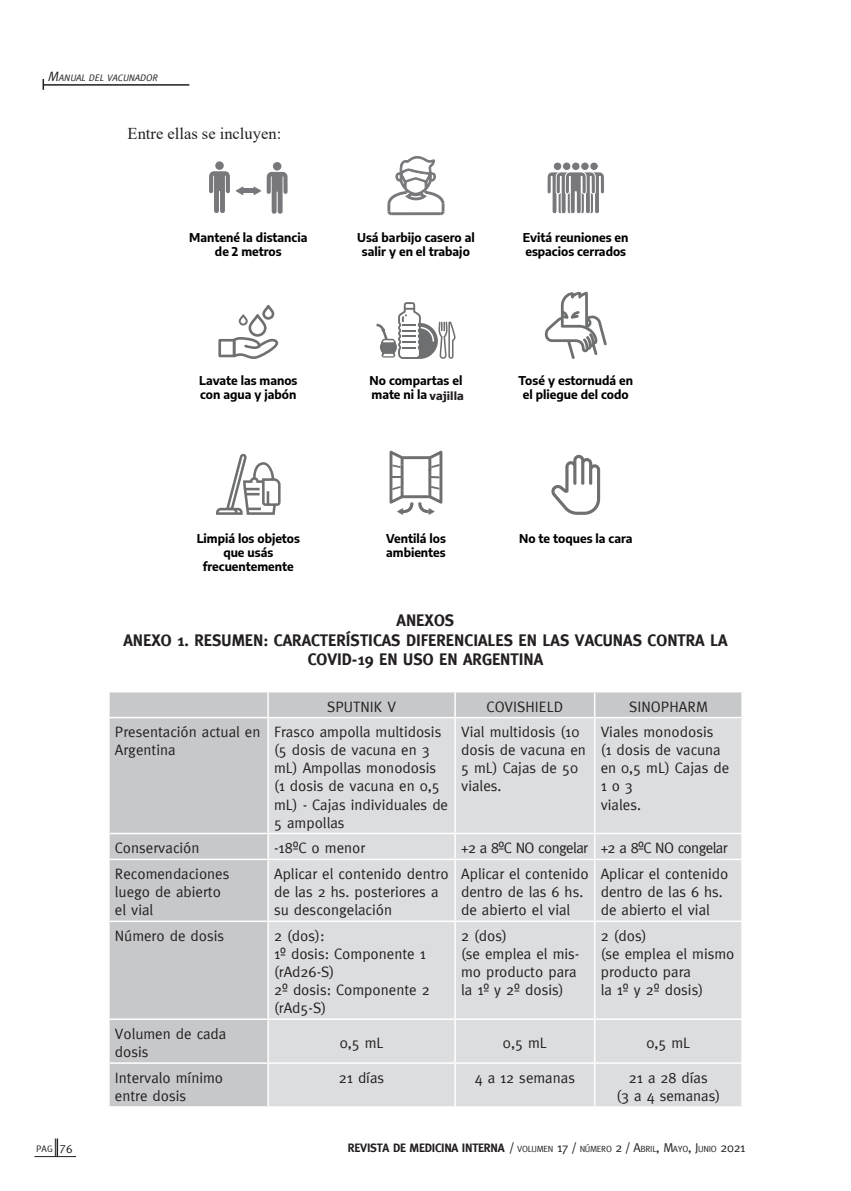
<style>
.page{position:relative;width:851px;height:1191px;background:#fff}
.page>*{position:absolute;margin:0;border:0;box-sizing:border-box;transform-origin:0 0}
.t1{font:700 16.5px/19.5px "Meta";color:#231f20;text-align:center}
.t2{font:16.5px "Times New Roman";color:#231f20}
.t3{font:15px/18px "Meta";color:#231f20}
.t4{font:15px "Meta";letter-spacing:-.04em;color:#231f20}
.t5{font:700 12px/14.4px "Encode Sans";color:#000;text-align:center}
.t6{font:700 12px "Meta";letter-spacing:-.02em;color:#231f20}
.t7{font:700 11.25px "Tahoma";color:#231f20}
.t8{font:italic 9.45px "Meta Plus Normal";color:#231f20}
.t9{font:9.45px "Meta Plus Normal Caps";color:#231f20}
.s1{font-size:13.5px}
.s2{font-size:12px}
.s3{font-weight:400;font-size:12.75px}
.s4{font-weight:400;font-size:8.85px}
</style>
<div class="page">
<hr style="left:34px;top:1156px;width:42px;height:1px;background:#231f20">
<svg style="left:55px;top:1138px;width:3px;height:18px"></svg>
<svg style="left:216px;top:454px;width:64px;height:61px"></svg>
<svg style="left:389px;top:451px;width:53px;height:64px"></svg>
<svg style="left:376px;top:302px;width:80px;height:57px"></svg>
<svg style="left:218px;top:305px;width:60px;height:54px"></svg>
<svg style="left:551px;top:454px;width:49px;height:61px"></svg>
<svg style="left:387px;top:156px;width:58px;height:60px"></svg>
<hr style="left:243px;top:189px;width:10px;height:4px;background:#78777b">
<div style="left:215px;top:161px;width:9px;height:9px;background:#78777b;border-radius:50%"></div>
<svg style="left:209px;top:171px;width:34px;height:42px"></svg>
<div style="left:273px;top:162px;width:8px;height:8px;background:#78777b;border-radius:50%"></div>
<svg style="left:253px;top:172px;width:34px;height:42px"></svg>
<svg style="left:544px;top:162px;width:62px;height:197px"></svg>
<div style="left:110px;top:692px;width:631px;height:414px;background:#c7c8ca"></div>
<div style="left:269px;top:718px;width:472px;height:388px;background:#dcdddf"></div>
<hr style="left:267px;top:692px;width:2px;height:25px;background:#fff">
<hr style="left:454px;top:692px;width:2px;height:25px;background:#fff">
<svg style="left:594px;top:692px;width:1px;height:25px"></svg>
<svg style="left:741px;top:692px;width:1px;height:25px"></svg>
<hr style="left:108px;top:717px;width:160px;height:1px;background:#fff">
<hr style="left:268px;top:717px;width:187px;height:1px;background:#fff">
<hr style="left:267px;top:718px;width:2px;height:114px;background:#fff">
<hr style="left:455px;top:717px;width:139px;height:1px;background:#fff">
<hr style="left:454px;top:718px;width:2px;height:114px;background:#fff">
<hr style="left:594px;top:717px;width:148px;height:1px;background:#fff">
<hr style="left:594px;top:718px;width:1px;height:114px;background:#fff">
<hr style="left:108px;top:832px;width:160px;height:2px;background:#fff">
<hr style="left:268px;top:832px;width:187px;height:2px;background:#fff">
<hr style="left:267px;top:834px;width:2px;height:24px;background:#fff">
<hr style="left:455px;top:832px;width:139px;height:2px;background:#fff">
<hr style="left:454px;top:834px;width:2px;height:24px;background:#fff">
<hr style="left:594px;top:832px;width:148px;height:2px;background:#fff">
<svg style="left:594px;top:834px;width:1px;height:24px"></svg>
<svg style="left:741px;top:834px;width:1px;height:24px"></svg>
<hr style="left:108px;top:858px;width:160px;height:2px;background:#fff">
<hr style="left:268px;top:858px;width:187px;height:2px;background:#fff">
<hr style="left:267px;top:860px;width:2px;height:60px;background:#fff">
<hr style="left:455px;top:858px;width:139px;height:2px;background:#fff">
<hr style="left:454px;top:860px;width:2px;height:60px;background:#fff">
<hr style="left:594px;top:858px;width:148px;height:2px;background:#fff">
<hr style="left:594px;top:860px;width:1px;height:60px;background:#fff">
<hr style="left:108px;top:920px;width:160px;height:2px;background:#fff">
<hr style="left:268px;top:920px;width:187px;height:2px;background:#fff">
<hr style="left:267px;top:922px;width:2px;height:96px;background:#fff">
<hr style="left:455px;top:920px;width:139px;height:2px;background:#fff">
<hr style="left:454px;top:922px;width:2px;height:96px;background:#fff">
<hr style="left:594px;top:920px;width:148px;height:2px;background:#fff">
<hr style="left:594px;top:922px;width:1px;height:96px;background:#fff">
<hr style="left:108px;top:1018px;width:160px;height:2px;background:#fff">
<hr style="left:268px;top:1018px;width:187px;height:2px;background:#fff">
<hr style="left:267px;top:1020px;width:2px;height:42px;background:#fff">
<hr style="left:455px;top:1018px;width:139px;height:2px;background:#fff">
<hr style="left:454px;top:1020px;width:2px;height:42px;background:#fff">
<hr style="left:594px;top:1018px;width:148px;height:2px;background:#fff">
<hr style="left:594px;top:1020px;width:1px;height:42px;background:#fff">
<hr style="left:108px;top:1062px;width:160px;height:1px;background:#fff">
<hr style="left:268px;top:1062px;width:187px;height:1px;background:#fff">
<hr style="left:267px;top:1063px;width:2px;height:43px;background:#fff">
<hr style="left:455px;top:1062px;width:139px;height:1px;background:#fff">
<hr style="left:454px;top:1063px;width:2px;height:43px;background:#fff">
<hr style="left:594px;top:1062px;width:148px;height:1px;background:#fff">
<hr style="left:594px;top:1063px;width:1px;height:43px;background:#fff">
<hr style="left:43px;top:84px;width:146px;height:2px;background:#231f20">
<p class="t8" style="left:48px;top:72px;width:111px"><span class="s1">M</span>ANUAL DEL VACUNADOR</p>
<p class="t2" style="left:128px;top:122px;width:155px">Entre ellas se incluyen:</p>
<p class="t5" style="left:189px;top:229px;width:120px">Mantené la distancia de 2 metros</p>
<p class="t5" style="left:357px;top:229px;width:119px">Usá barbijo casero al salir y en el trabajo</p>
<p class="t5" style="left:523px;top:229px;width:107px;text-align:left">Evitá reuniones en espacios cerrados</p>
<p class="t5" style="left:199px;top:372px;width:100px;text-align:left">Lavate las manos con agua y jabón</p>
<p class="t5" style="left:369px;top:372px;width:94px;text-align:left">No compartas el mate ni la valija</p>
<p class="t5" style="left:518px;top:372px;width:116px">Tosé y estornudá en el pliegue del codo</p>
<p class="t7" style="left:429px;top:388px;width:36px">vajilla</p>
<p class="t5" style="left:197px;top:530px;width:105px">Limpiá los objetos que usás frecuentemente</p>
<p class="t5" style="left:386px;top:530px;width:61px;text-align:left">Ventilá los ambientes</p>
<p class="t5" style="left:519px;top:530px;width:115px">No te toques la cara</p>
<p class="t1" style="left:123px;top:611px;width:605px">ANEXOS<br>ANEXO 1. RESUMEN: CARACTERÍSTICAS DIFERENCIALES EN LAS VACUNAS CONTRA LA<br>COVID-19 EN USO EN ARGENTINA</p>
<p class="t3" style="left:327px;top:697px;width:71px">SPUTNIK V</p>
<p class="t3" style="left:486px;top:697px;width:78px">COVISHIELD</p>
<p class="t3" style="left:629px;top:697px;width:80px">SINOPHARM</p>
<p class="t3" style="left:115px;top:723px;width:147px">Presentación actual en<br>Argentina</p>
<p class="t3" style="left:274px;top:723px;width:175px">Frasco ampolla multidosis (5 dosis de vacuna en 3 mL) Ampollas monodosis (1 dosis de vacuna en 0,5 mL) - Cajas individuales de<br>5 ampollas</p>
<p class="t3" style="left:461px;top:723px;width:126px">Vial multidosis (10 dosis de vacuna en<br>5 mL) Cajas de 50 viales.</p>
<p class="t3" style="left:600px;top:723px;width:130px">Viales monodosis<br>(1 dosis de vacuna en 0,5 mL) Cajas de<br>1 o 3<br>viales.</p>
<p class="t3" style="left:115px;top:839px;width:86px">Conservación</p>
<p class="t3" style="left:274px;top:839px;width:93px">-18ºC o menor</p>
<p class="t4" style="left:461px;top:839px;width:268px">+2 a 8ºC NO congelar +2 a 8ºC NO congelar</p>
<p class="t3" style="left:115px;top:865px;width:116px">Recomendaciones luego de abierto el vial</p>
<p class="t3" style="left:274px;top:865px;width:176px">Aplicar el contenido dentro de las 2 hs. posteriores a su descongelación</p>
<p class="t3" style="left:461px;top:865px;width:129px">Aplicar el contenido dentro de las 6 hs. de abierto el vial</p>
<p class="t3" style="left:600px;top:865px;width:129px">Aplicar el contenido dentro de las 6 hs. de abierto el vial</p>
<p class="t3" style="left:115px;top:926px;width:111px">Número de dosis</p>
<p class="t3" style="left:274px;top:926px;width:157px">2 (dos):<br>1º dosis: Componente 1 (rAd26-S)<br>2º dosis: Componente 2 (rAd5-S)</p>
<p class="t3" style="left:461px;top:926px;width:120px">2 (dos)<br>(se emplea el mis&shy;mo producto para la 1º y 2º dosis)</p>
<p class="t3" style="left:600px;top:926px;width:135px">2 (dos)<br>(se emplea el mismo producto para<br>la 1º y 2º dosis)</p>
<p class="t3" style="left:115px;top:1024px;width:113px">Volumen de cada dosis</p>
<p class="t3" style="left:339px;top:1033px;width:45px">0,5 mL</p>
<p class="t3" style="left:503px;top:1033px;width:45px">0,5 mL</p>
<p class="t3" style="left:646px;top:1033px;width:45px">0,5 mL</p>
<p class="t3" style="left:115px;top:1068px;width:110px">Intervalo mínimo entre dosis</p>
<p class="t3" style="left:339px;top:1068px;width:47px">21 días</p>
<p class="t3" style="left:474px;top:1068px;width:102px">4 a 12 semanas</p>
<p class="t3" style="left:616px;top:1068px;width:105px;text-align:center">21 a 28 días<br>(3 a 4 semanas)</p>
<p class="t9" style="left:36px;top:1143px;width:38px">pag <span class="s2">76</span></p>
<p class="t6" style="left:348px;top:1140px;width:399px">REVISTA DE MEDICINA INTERNA <span class="s3">/</span> <span class="s4">VOLUMEN</span> <span class="s3">17 /</span> <span class="s4">NÚMERO</span> <span class="s3">2 / A</span><span class="s4">BRIL</span><span class="s3">, M</span><span class="s4">AYO</span><span class="s3">, J</span><span class="s4">UNIO</span> <span class="s3">2021</span></p>
</div>
